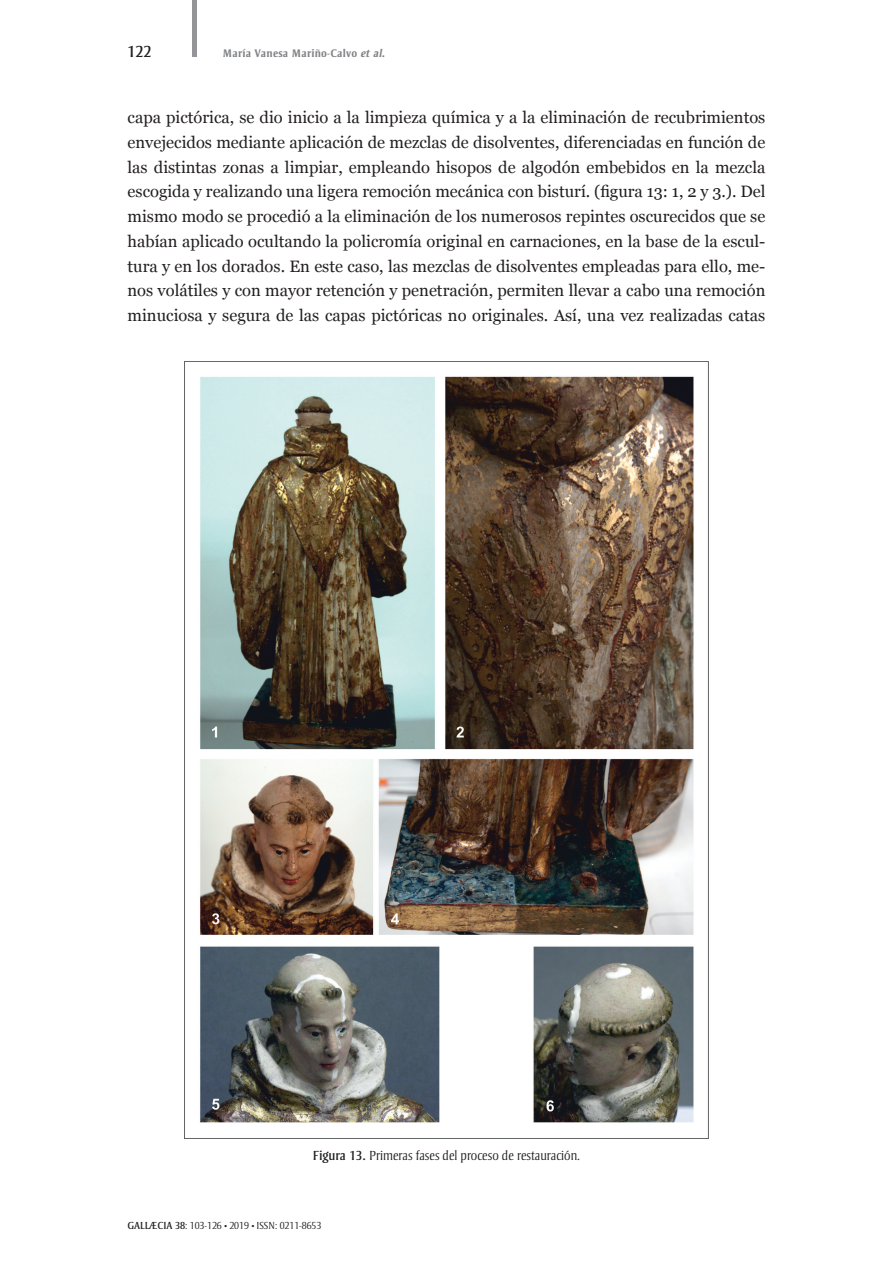
<style>
.page{position:relative;width:893px;height:1263px;background:#fff}
.page>*{position:absolute;margin:0;border:0;box-sizing:border-box;transform-origin:0 0}
.t1{font:16.5px/24.8px "Georgia";color:#231f20;text-align:justify}
.t2{font:16.5px "Strayhorn";color:#231f20}
.t3{font:300 13.5px "Strayhorn";color:#231f20}
.t4{font:700 11.25px "Strayhorn";letter-spacing:.025em;color:#808285}
.t5{font:300 10.5px "Strayhorn";color:#231f20}
.s1{font-style:italic}
.s2{font-weight:400}
.s3{font-size:9px}
</style>
<div class="page">
<hr style="left:192px;top:0;width:4px;height:56px;background:#939598">
<img style="left:185px;top:361px;width:523px;height:777px">
<p class="t2" style="left:128px;top:43px;width:25px">122</p>
<p class="t4" style="left:223px;top:47px;width:164px">María Vanesa Mariño-Calvo <span class="s1">et al.</span></p>
<p class="t1" style="left:128px;top:105px;width:639px">capa pictórica, se dio inicio a la limpieza química y a la eliminación de recubrimientos envejecidos mediante aplicación de mezclas de disolventes, diferenciadas en función de las distintas zonas a limpiar, empleando hisopos de algodón embebidos en la mezcla escogida y realizando una ligera remoción mecánica con bisturí. (figura 13: 1, 2 y 3.). Del mismo modo se procedió a la eliminación de los numerosos repintes oscurecidos que se habían aplicado ocultando la policromía original en carnaciones, en la base de la escul&shy;tura y en los dorados. En este caso, las mezclas de disolventes empleadas para ello, me&shy;nos volátiles y con mayor retención y penetración, permiten llevar a cabo una remoción minuciosa y segura de las capas pictóricas no originales. Así, una vez realizadas catas</p>
<p class="t3" style="left:313px;top:1148px;width:269px"><span class="s2">Figura 13.</span> Primeras fases del proceso de restauración.</p>
<p class="t5" style="left:128px;top:1219px;width:195px"><span class="s2">GALLÆCIA 38</span>: 103-126 <span class="s3">•</span> 2019 <span class="s3">•</span> ISSN: 0211-8653</p>
</div>
